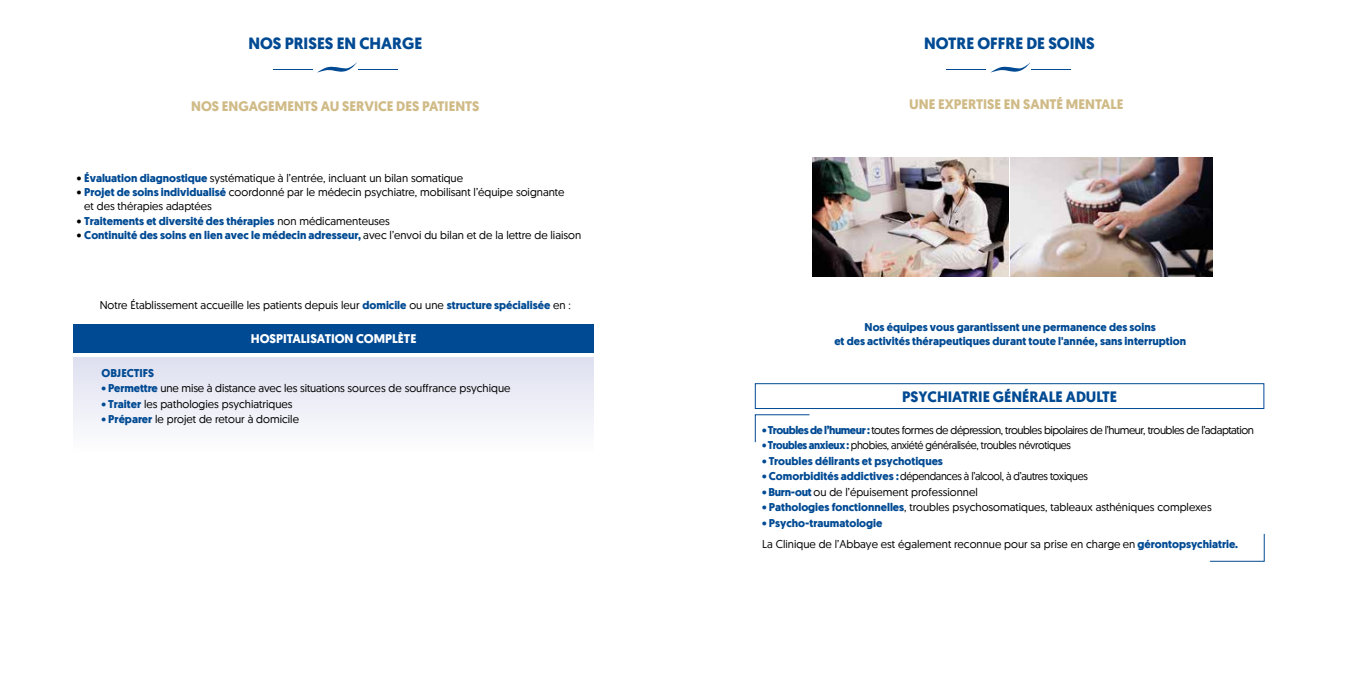
<style>
.page{position:relative;width:1347px;height:674px;background:#fff}
.page>*{position:absolute;margin:0;border:0;box-sizing:border-box;transform-origin:0 0}
.t1{font:700 16.25px "Geomanist";color:#004a93}
.t2{font:700 15px "Geomanist";color:#004a93}
.t3{font:700 13.75px "Geomanist";color:#d0bb87}
.t4{font:700 12.5px "Geomanist";color:#fff}
.t5{font:11.25px/13.8px "Geomanist";color:#000}
.t6{font:700 11.25px/13.8px "Geomanist";color:#004a93;text-align:center}
.t7{font:11.25px "Geomanist";letter-spacing:-.03em;color:#000;scale:.95 1}
.t8{font:11.25px "Geomanist";letter-spacing:-.04em;color:#000}
.s1{font-weight:700;color:#004a93}
.s2{font-weight:400;color:#000}
</style>
<div class="page">
<div style="left:73px;top:357px;width:521px;height:96px;background:linear-gradient(to bottom,#dddfef,#fefefe)"></div>
<hr style="left:273px;top:69px;width:40px;height:1px;background:#004a93">
<hr style="left:358px;top:69px;width:40px;height:1px;background:#004a93">
<svg style="left:318px;top:62px;width:39px;height:10px"></svg>
<div style="left:73px;top:324px;width:521px;height:28px;background:#004a93"></div>
<hr style="left:946px;top:69px;width:40px;height:1px;background:#004a93">
<hr style="left:1031px;top:69px;width:40px;height:1px;background:#004a93">
<svg style="left:991px;top:62px;width:39px;height:10px"></svg>
<div style="left:755px;top:383px;width:509px;height:25px;border:1px solid #004a93"></div>
<svg style="left:754px;top:414px;width:56px;height:28px"></svg>
<svg style="left:1210px;top:534px;width:54px;height:27px"></svg>
<img style="left:812px;top:158px;width:196px;height:118px">
<img style="left:1010px;top:158px;width:202px;height:118px">
<h1 class="t1" style="left:248px;top:32px;width:175px">NOS PRISES EN CHARGE</h1>
<p class="t3" style="left:191px;top:97px;width:290px">NOS ENGAGEMENTS AU SERVICE DES PATIENTS</p>
<p class="t5" style="left:77px;top:171px;width:388px">• <span class="s1">Évaluation diagnostique</span> systématique à l’entrée, incluant un bilan somatique</p>
<p class="t5" style="left:84px;top:185px;width:482px;text-indent:-7px">• <span class="s1">Projet de soins individualisé</span> coordonné par le médecin psychiatre, mobilisant l’équipe soignante et des thérapies adaptées</p>
<p class="t6" style="left:77px;top:214px;width:314px"><span class="s2">•</span> Traitements et diversité des thérapies <span class="s2">non médicamenteuses</span></p>
<p class="t6" style="left:77px;top:228px;width:506px"><span class="s2">•</span> Continuité des soins en lien avec le médecin adresseur, <span class="s2">avec l’envoi du bilan et de la lettre de liaison</span></p>
<p class="t5" style="left:100px;top:298px;width:473px">Notre Établissement accueille les patients depuis leur <span class="s1">domicile</span> ou une <span class="s1">structure spécialisée</span> en :</p>
<p class="t4" style="left:251px;top:330px;width:167px">HOSPITALISATION COMPLÈTE</p>
<p class="t6" style="left:101px;top:365px;width:54px">OBJECTIFS</p>
<p class="t5" style="left:101px;top:381px;width:410px"><span class="s1">• Permettre</span> une mise à distance avec les situations sources de souffrance psychique</p>
<p class="t5" style="left:101px;top:396px;width:193px"><span class="s1">• Traiter</span> les pathologies psychiatriques</p>
<p class="t5" style="left:101px;top:412px;width:199px"><span class="s1">• Préparer</span> le projet de retour à domicile</p>
<h1 class="t1" style="left:924px;top:32px;width:172px">NOTRE OFFRE DE SOINS</h1>
<p class="t3" style="left:909px;top:95px;width:216px">UNE EXPERTISE EN SANTÉ MENTALE</p>
<p class="t6" style="left:834px;top:320px;width:353px">Nos équipes vous garantissent une permanence des soins<br>et des activités thérapeutiques durant toute l'année, sans interruption</p>
<h2 class="t2" style="left:902px;top:386px;width:216px">PSYCHIATRIE GÉNÉRALE ADULTE</h2>
<p class="t8" style="left:762px;top:422px;width:493px"><span class="s1">• Troubles de l’humeur :</span> toutes formes de dépression, troubles bipolaires de l’humeur, troubles de l’adaptation</p>
<p class="t7" style="left:762px;top:437px;width:327px"><span class="s1">• Troubles anxieux :</span> phobies, anxiété généralisée, troubles névrotiques</p>
<p class="t6" style="left:762px;top:453px;width:182px">• Troubles délirants et psychotiques</p>
<p class="t7" style="left:762px;top:468px;width:344px"><span class="s1">• Comorbidités addictives :</span> dépendances à l’alcool, à d’autres toxiques</p>
<p class="t5" style="left:762px;top:484px;width:217px"><span class="s1">• Burn-out</span> ou de l’épuisement professionnel</p>
<p class="t5" style="left:762px;top:500px;width:451px"><span class="s1">• Pathologies fonctionnelles</span>, troubles psychosomatiques, tableaux asthéniques complexes</p>
<p class="t5" style="left:762px;top:511px;width:477px;line-height:20.9px"><span class="s1">• Psycho-traumatologie<br></span>La Clinique de l’Abbaye est également reconnue pour sa prise en charge en <span class="s1">gérontopsychiatrie.</span></p>
</div>
